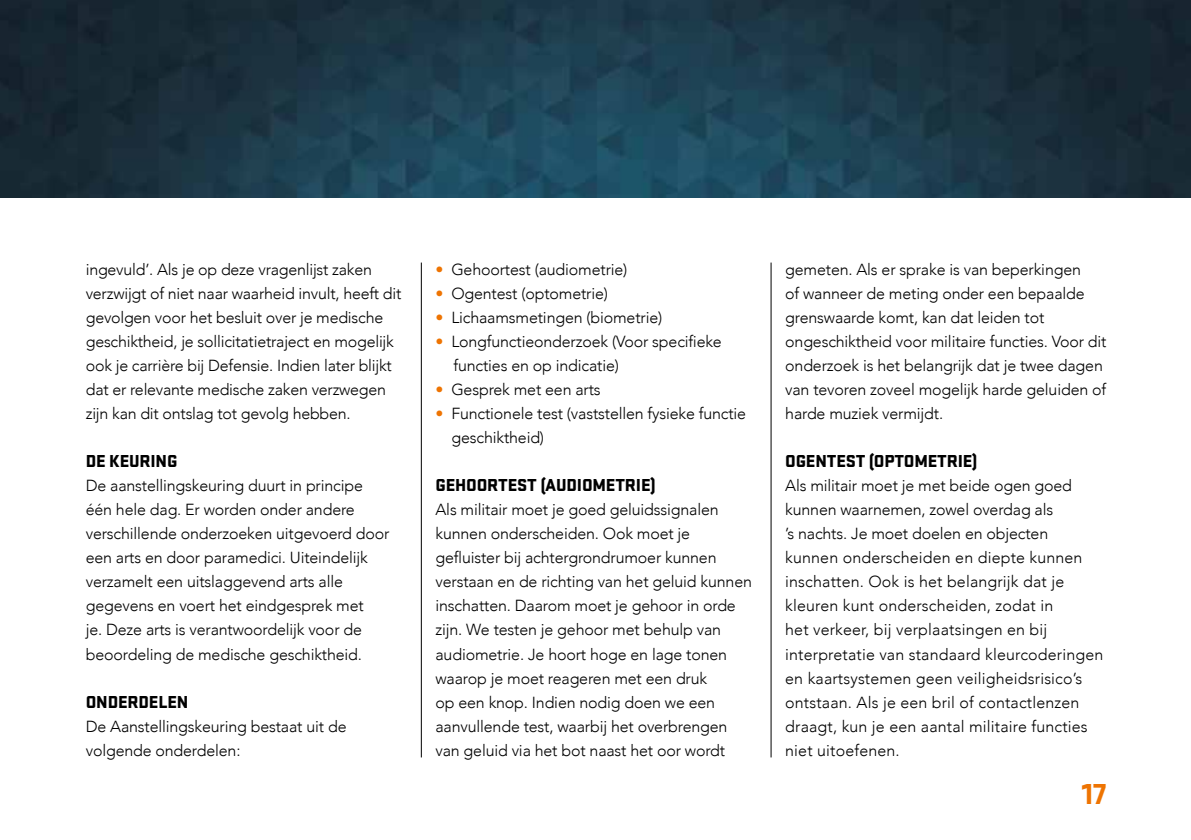
<style>
.page{position:relative;width:1191px;height:840px;background:#fff}
.page>*{position:absolute;margin:0;border:0;box-sizing:border-box;transform-origin:0 0}
.t1{font:900 30px "Stratum 1";color:#ee7402}
.t2{font:900 18px "Stratum 1";letter-spacing:-.01em;color:#000}
.t3{font:300 16px/24px "Avenir";letter-spacing:-.01em;color:#000}
.t4{font:300 16px/24px "Avenir";letter-spacing:.01em;color:#000}
.s1{color:#ee7402}
</style>
<div class="page">
<hr style="left:421px;top:262px;width:1px;height:495px;background:#000">
<hr style="left:770px;top:262px;width:1px;height:495px;background:#000">
<img style="left:0;top:0;width:1191px;height:197px">
<p class="t3" style="left:86px;top:257px;width:317px">ingevuld’. Als je op deze vragenlijst zaken verzwijgt of niet naar waarheid invult, heeft dit gevolgen voor het besluit over je medische geschiktheid, je sollicitatietraject en mogelijk ook je carrière bij Defensie. Indien later blijkt dat er relevante medische zaken verzwegen zijn kan dit ontslag tot gevolg hebben.</p>
<p class="t2" style="left:86px;top:448px;width:93px">DE KEURING</p>
<p class="t3" style="left:86px;top:473px;width:305px">De aanstellingskeuring duurt in principe één hele dag. Er worden onder andere verschillende onderzoeken uitgevoerd door een arts en door paramedici. Uiteindelijk verzamelt een uitslaggevend arts alle gegevens en voert het eindgesprek met<br>je. Deze arts is verantwoordelijk voor de beoordeling de medische geschiktheid.</p>
<p class="t2" style="left:86px;top:688px;width:104px">ONDERDELEN</p>
<p class="t3" style="left:86px;top:713px;width:262px">De Aanstellingskeuring bestaat uit de volgende onderdelen:</p>
<p class="t3" style="left:435px;top:257px;width:193px"><span class="s1">•</span> Gehoortest (audiometrie)</p>
<p class="t3" style="left:435px;top:281px;width:174px"><span class="s1">•</span> Ogentest (optometrie)</p>
<p class="t3" style="left:435px;top:305px;width:228px"><span class="s1">•</span> Lichaamsmetingen (biometrie)</p>
<p class="t3" style="left:453px;top:329px;width:270px;text-indent:-18px"><span class="s1">•</span> Longfunctieonderzoek (Voor specifieke functies en op indicatie)</p>
<p class="t3" style="left:435px;top:377px;width:167px"><span class="s1">•</span> Gesprek met een arts</p>
<p class="t3" style="left:451px;top:401px;width:296px;text-indent:-16px"><span class="s1">•</span> Functionele test (vaststellen fysieke functie geschiktheid)</p>
<p class="t2" style="left:435px;top:472px;width:222px">GEHOORTEST (AUDIOMETRIE)</p>
<p class="t3" style="left:435px;top:497px;width:318px">Als militair moet je goed geluidssignalen kunnen onderscheiden. Ook moet je gefluister bij achtergrondrumoer kunnen verstaan en de richting van het geluid kunnen inschatten. Daarom moet je gehoor in orde zijn. We testen je gehoor met behulp van audiometrie. Je hoort hoge en lage tonen waarop je moet reageren met een druk<br>op een knop. Indien nodig doen we een aanvullende test, waarbij het overbrengen van geluid via het bot naast het oor wordt</p>
<p class="t3" style="left:785px;top:257px;width:323px">gemeten. Als er sprake is van beperkingen<br>of wanneer de meting onder een bepaalde grenswaarde komt, kan dat leiden tot ongeschiktheid voor militaire functies. Voor dit onderzoek is het belangrijk dat je twee dagen van tevoren zoveel mogelijk harde geluiden of harde muziek vermijdt.</p>
<p class="t2" style="left:785px;top:448px;width:194px">OGENTEST (OPTOMETRIE)</p>
<p class="t4" style="left:785px;top:473px;width:319px">Als militair moet je met beide ogen goed kunnen waarnemen, zowel overdag als<br>’s nachts. Je moet doelen en objecten kunnen onderscheiden en diepte kunnen inschatten. Ook is het belangrijk dat je kleuren kunt onderscheiden, zodat in<br>het verkeer, bij verplaatsingen en bij interpretatie van standaard kleurcoderingen en kaartsystemen geen veiligheidsrisico’s ontstaan. Als je een bril of contactlenzen draagt, kun je een aantal militaire functies niet uitoefenen.</p>
<h1 class="t1" style="left:1081px;top:771px;width:26px">17</h1>
</div>
